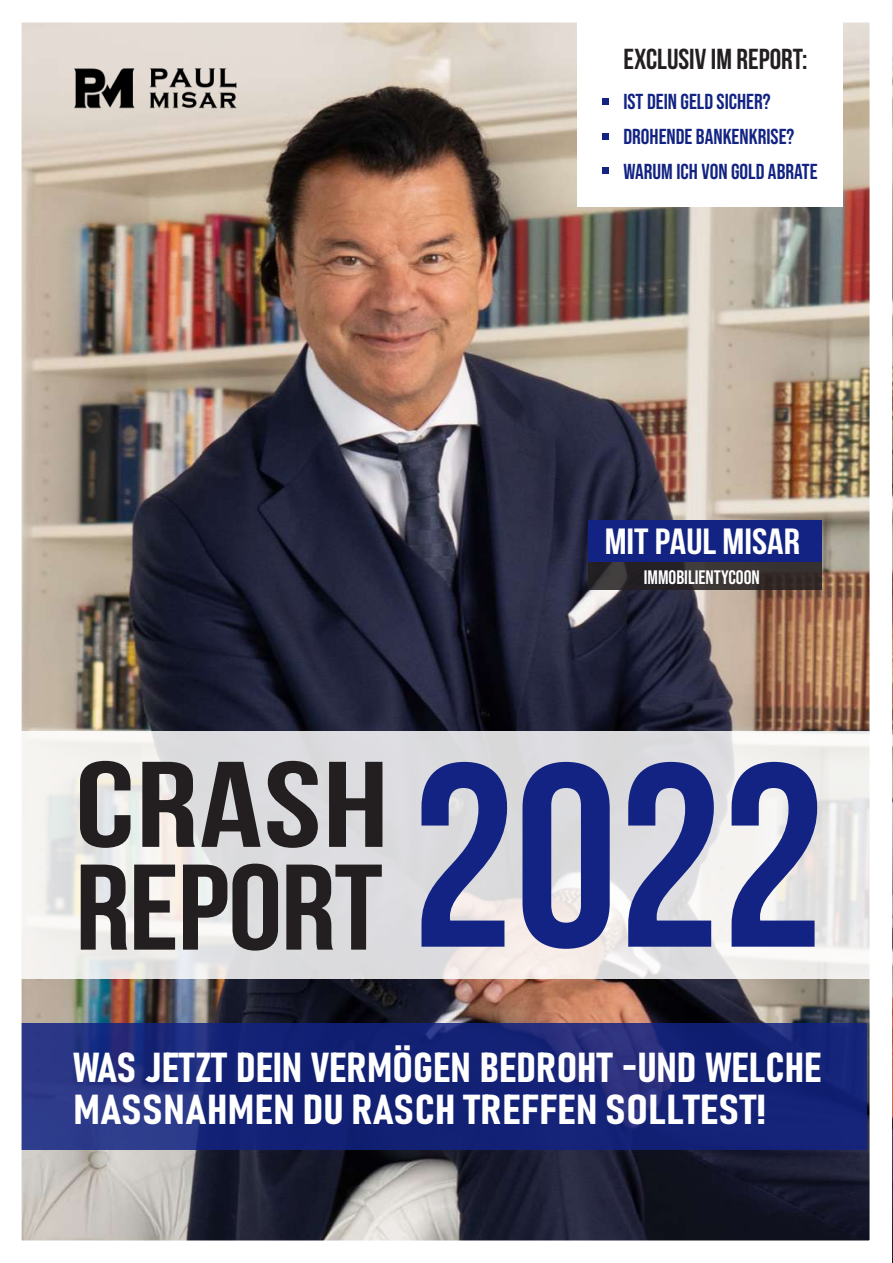
<style>
.page{position:relative;width:893px;height:1263px;background:#fff}
.page>*{position:absolute;margin:0;border:0;box-sizing:border-box;transform-origin:0 0}
.t1{font:700 121.5px/102.8px "Bebas Neue";letter-spacing:-.01em;color:#231f20;scale:1.27 1}
.t2{font:41.25px/42px "Bahnschrift";color:#fff;scale:1.11 1}
.t3{font:700 36.45px "Bebas Neue";color:#fff;scale:1.11 1}
.t4{font:700 28.95px "Bebas Neue";color:#231f20}
.t5{font:21.6px/35.1px "Bebas Neue";color:#122383}
.t6{font:19.5px "Bebas Neue";color:#fff}
.s1{font-size:261px;color:#122383}
</style>
<div class="page">
<img style="left:21px;top:22px;width:849px;height:1219px">
<svg style="left:577px;top:22px;width:266px;height:185px"></svg>
<img style="left:21px;top:22px;width:278px;height:163px">
<svg style="left:21px;top:730px;width:849px;height:248px;fill:#dfdfe1"></svg>
<div style="left:602px;top:98px;width:7px;height:6px;background:#122383"></div>
<div style="left:602px;top:133px;width:7px;height:7px;background:#122383"></div>
<div style="left:602px;top:167px;width:7px;height:7px;background:#122383"></div>
<p class="t4" style="left:623px;top:43px;width:186px">EXCLUSIV IM REPORT:</p>
<p class="t5" style="left:623px;top:83px;width:196px">IST DEIN GELD SICHER?<br>DROHENDE BANKENKRISE?<br>WARUM ICH VON GOLD ABRATE</p>
<p class="t3" style="left:605px;top:521px;width:178px">MIT PAUL MISAR</p>
<p class="t6" style="left:644px;top:566px;width:117px">IMMOBILIENTYCOON</p>
<h1 class="t1" style="left:75px;top:752px;width:591px">CRASH<br>REPORT <span class="s1">2022</span></h1>
<p class="t2" style="left:73px;top:1045px;width:675px">WAS JETZT DEIN VERMÖGEN BEDROHT -UND WELCHE<br>MASSNAHMEN DU RASCH TREFFEN SOLLTEST!</p>
</div>
